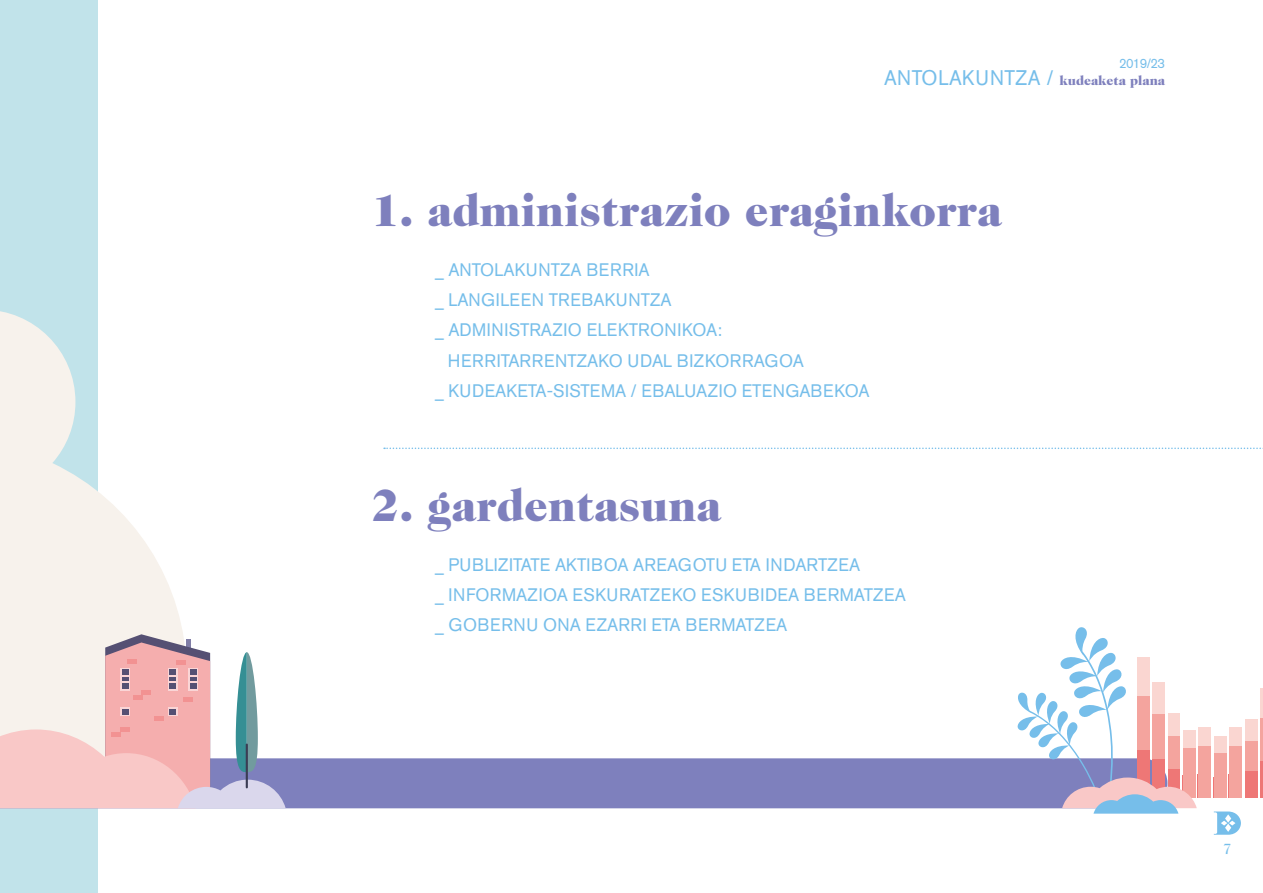
<style>
.page{position:relative;width:1263px;height:893px;background:#fff}
.page>*{position:absolute;margin:0;border:0;box-sizing:border-box;transform-origin:0 0}
.t1{font:900 46.05px "Caslon 224 Std";color:#7e80bd}
.t2{font:21px "Akzidenz Grotesk Pro";letter-spacing:.02em;color:#76beea;scale:.94 1}
.t3{font:18px/30.2px "Akzidenz Grotesk Pro";letter-spacing:.02em;color:#76beea;scale:.96 1}
.t4{font:18px "Akzidenz Grotesk Pro";color:#76beea;scale:.96 1}
.t5{font:15px "Caslon 224 Std";color:#76beea}
.t6{font:900 13.5px "Caslon 224 Std";color:#7e80bd}
.t7{font:13.5px "Akzidenz Grotesk Pro";letter-spacing:-.04em;color:#76beea;scale:.96 1}
</style>
<div class="page">
<div style="left:0;top:0;width:98px;height:893px;background:#c1e3ea"></div>
<svg style="left:0;top:311px;width:183px;height:323px;fill:#f7f2ec"></svg>
<div style="left:286px;top:758px;width:730px;height:50px;background:#7e80bd"></div>
<svg style="left:0;top:634px;width:286px;height:174px"></svg>
<hr style="left:246px;top:744px;width:2px;height:43px;background:#3b3d54">
<div style="left:1228px;top:774px;width:13px;height:24px;background:#ee7776"></div>
<div style="left:1213px;top:777px;width:12px;height:21px;background:#ee7776"></div>
<div style="left:1198px;top:774px;width:12px;height:24px;background:#f4a49e"></div>
<hr style="left:1260px;top:688px;width:3px;height:110px;background:#fad6d1">
<div style="left:1245px;top:719px;width:12px;height:79px;background:#fad6d1"></div>
<div style="left:1229px;top:727px;width:13px;height:71px;background:#fad6d1"></div>
<div style="left:1214px;top:737px;width:12px;height:61px;background:#fad6d1"></div>
<div style="left:1199px;top:727px;width:12px;height:71px;background:#fad6d1"></div>
<hr style="left:1260px;top:718px;width:3px;height:80px;background:#f4a49e">
<div style="left:1245px;top:741px;width:12px;height:57px;background:#f4a49e"></div>
<div style="left:1229px;top:747px;width:13px;height:51px;background:#f4a49e"></div>
<div style="left:1214px;top:753px;width:12px;height:45px;background:#f4a49e"></div>
<div style="left:1199px;top:747px;width:12px;height:51px;background:#f4a49e"></div>
<hr style="left:1260px;top:761px;width:3px;height:37px;background:#ee7776">
<div style="left:1245px;top:772px;width:12px;height:26px;background:#ee7776"></div>
<svg style="left:1016px;top:627px;width:181px;height:187px"></svg>
<svg style="left:384px;top:448px;width:879px;height:1px"></svg>
<svg style="left:1214px;top:811px;width:27px;height:24px"></svg>
<p class="t7" style="left:1119px;top:55px;width:49px">2019/23</p>
<p class="t2" style="left:884px;top:64px;width:182px">ANTOLAKUNTZA /</p>
<p class="t6" style="left:1059px;top:73px;width:107px">kudeaketa plana</p>
<h1 class="t1" style="left:371px;top:183px;width:632px">1. administrazio eraginkorra</h1>
<p class="t4" style="left:435px;top:258px;width:225px">_ ANTOLAKUNTZA BERRIA</p>
<p class="t3" style="left:435px;top:285px;width:248px">_ LANGILEEN TREBAKUNTZA</p>
<p class="t3" style="left:435px;top:315px;width:300px">_ ADMINISTRAZIO ELEKTRONIKOA:</p>
<p class="t3" style="left:448px;top:345px;width:373px">HERRITARRENTZAKO UDAL BIZKORRAGOA</p>
<p class="t4" style="left:435px;top:379px;width:454px">_ KUDEAKETA-SISTEMA / EBALUAZIO ETENGABEKOA</p>
<h1 class="t1" style="left:371px;top:478px;width:352px">2. gardentasuna</h1>
<p class="t3" style="left:435px;top:550px;width:492px">_ PUBLIZITATE AKTIBOA AREAGOTU ETA INDARTZEA<br>_ INFORMAZIOA ESKURATZEKO ESKUBIDEA BERMATZEA _ GOBERNU ONA EZARRI ETA BERMATZEA</p>
<p class="t5" style="left:1223px;top:840px;width:10px">7</p>
</div>
